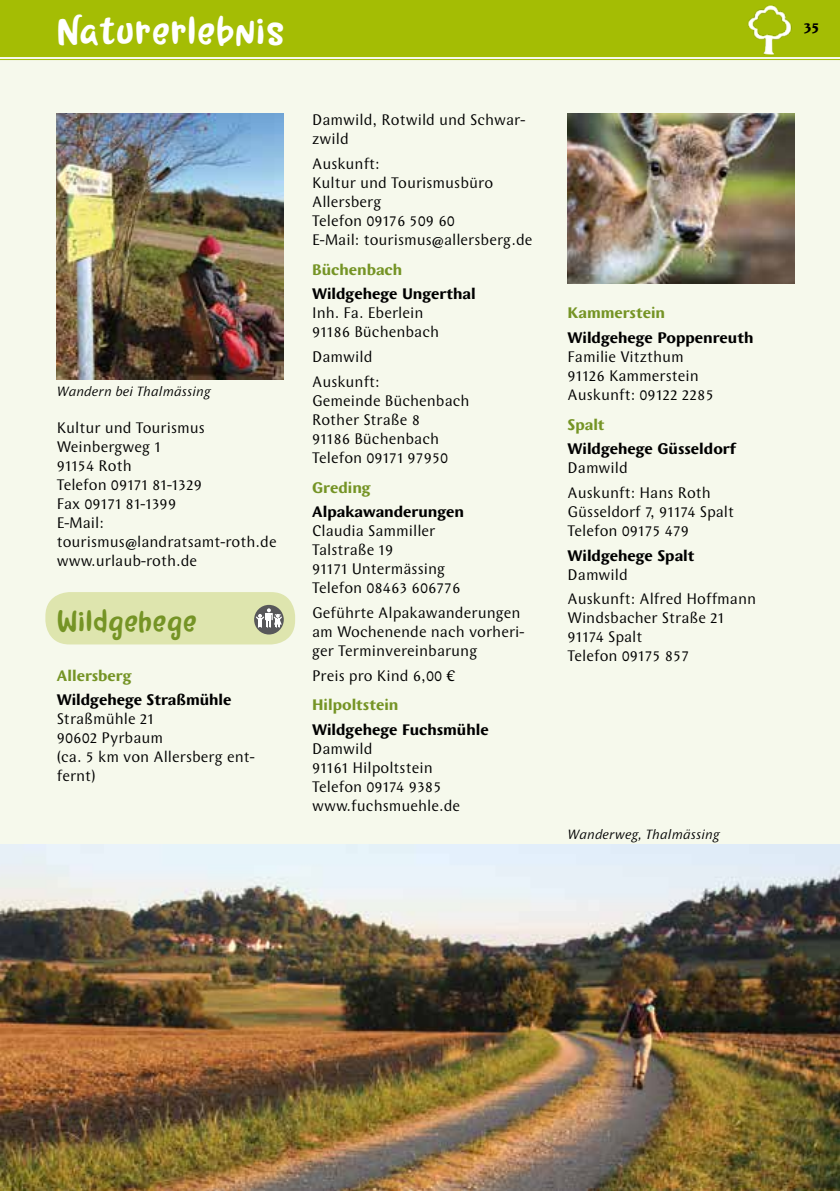
<style>
.page{position:relative;width:840px;height:1191px;background:#fff}
.page>*{position:absolute;margin:0;border:0;box-sizing:border-box;transform-origin:0 0}
.t1{font:41.8px "Milkand Honey";letter-spacing:.025em;color:#fff}
.t2{font:32px "Milkand Honey";letter-spacing:.025em;color:#759425}
.t3{font:16px/19px "Wunderlich OT";color:#000}
.t4{font:700 16px "Wunderlich OT";color:#000}
.t5{font:700 16px "Wunderlich OT";color:#759425}
.t6{font:italic 14px "Wunderlich OT";color:#000}
</style>
<div class="page">
<div style="left:0;top:0;width:839px;height:1191px;background:#f6f9ec"></div>
<div style="left:0;top:0;width:839px;height:57px;background:#a4bd04"></div>
<hr style="left:0;top:59px;width:839px;height:1px;background:#a4bd04">
<img style="left:748px;top:5px;width:44px;height:50px">
<div style="left:45px;top:592px;width:250px;height:52px;background:#dee5ae;border-radius:24px"></div>
<div style="left:254px;top:605px;width:29px;height:29px;background:#58585a;border-radius:50%"></div>
<svg style="left:256px;top:608px;width:26px;height:19px"></svg>
<img style="left:57px;top:113px;width:226px;height:267px">
<img style="left:567px;top:113px;width:227px;height:170px">
<img style="left:0;top:844px;width:839px;height:347px">
<h1 class="t1" style="left:57px;top:7px;width:229px">Naturerlebnis</h1>
<p class="t4" style="left:803px;top:19px;width:17px">35</p>
<p class="t6" style="left:57px;top:384px;width:156px">Wandern bei Thalmässing</p>
<p class="t3" style="left:57px;top:418px;width:221px">Kultur und Tourismus<br>Weinbergweg 1<br>91154 Roth<br>Telefon 09171 81-1329<br>Fax 09171 81-1399<br>E-Mail: tourismus@landratsamt-roth.de www.urlaub-roth.de</p>
<h2 class="t2" style="left:57px;top:603px;width:141px">Wildgehege</h2>
<p class="t5" style="left:57px;top:666px;width:76px">Allersberg</p>
<p class="t4" style="left:57px;top:691px;width:176px">Wildgehege Straßmühle</p>
<p class="t3" style="left:57px;top:710px;width:199px">Straßmühle 21<br>90602 Pyrbaum<br>(ca. 5 km von Allersberg ent&shy;fernt)</p>
<p class="t3" style="left:312px;top:111px;width:214px">Damwild, Rotwild und Schwar&shy;zwild</p>
<p class="t3" style="left:312px;top:154px;width:222px">Auskunft:<br>Kultur und Tourismusbüro<br>Allersberg<br>Telefon 09176 509 60<br>E-Mail: tourismus@allersberg.de</p>
<p class="t5" style="left:312px;top:260px;width:92px">Büchenbach</p>
<p class="t4" style="left:312px;top:285px;width:165px">Wildgehege Ungerthal</p>
<p class="t3" style="left:312px;top:304px;width:128px">Inh. Fa. Eberlein<br>91186 Büchenbach</p>
<p class="t3" style="left:312px;top:345px;width:69px;line-height:24.6px">Damwild<br>Auskunft:</p>
<p class="t3" style="left:312px;top:391px;width:159px">Gemeinde Büchenbach<br>Rother Straße 8<br>91186 Büchenbach<br>Telefon 09171 97950</p>
<p class="t5" style="left:312px;top:478px;width:60px">Greding</p>
<p class="t4" style="left:312px;top:503px;width:153px">Alpakawanderungen</p>
<p class="t3" style="left:312px;top:521px;width:150px">Claudia Sammiller<br>Talstraße 19<br>91171 Untermässing<br>Telefon 08463 606776</p>
<p class="t3" style="left:312px;top:603px;width:213px">Geführte Alpakawanderungen am Wochenende nach vorheri&shy;ger Terminvereinbarung</p>
<p class="t3" style="left:312px;top:666px;width:144px">Preis pro Kind 6,00 €</p>
<p class="t5" style="left:312px;top:696px;width:88px">Hilpoltstein</p>
<p class="t4" style="left:312px;top:720px;width:178px">Wildgehege Fuchsmühle</p>
<p class="t3" style="left:312px;top:739px;width:149px">Damwild<br>91161 Hilpoltstein<br>Telefon 09174 9385 www.fuchsmuehle.de</p>
<p class="t5" style="left:567px;top:304px;width:99px">Kammerstein</p>
<p class="t4" style="left:567px;top:328px;width:187px">Wildgehege Poppenreuth</p>
<p class="t3" style="left:567px;top:347px;width:148px">Familie Vitzthum<br>91126 Kammerstein<br>Auskunft: 09122 2285</p>
<p class="t5" style="left:567px;top:415px;width:39px">Spalt</p>
<p class="t4" style="left:567px;top:440px;width:170px">Wildgehege Güsseldorf</p>
<p class="t3" style="left:567px;top:456px;width:145px;line-height:24.6px">Damwild<br>Auskunft: Hans Roth</p>
<p class="t3" style="left:567px;top:502px;width:168px">Güsseldorf 7, 91174 Spalt<br>Telefon 09175 479</p>
<p class="t4" style="left:567px;top:546px;width:128px">Wildgehege Spalt</p>
<p class="t3" style="left:567px;top:562px;width:190px;line-height:24.6px">Damwild<br>Auskunft: Alfred Hoffmann</p>
<p class="t3" style="left:567px;top:608px;width:158px">Windsbacher Straße 21<br>91174 Spalt<br>Telefon 09175 857</p>
<p class="t6" style="left:567px;top:826px;width:154px">Wanderweg, Thalmässing</p>
</div>
